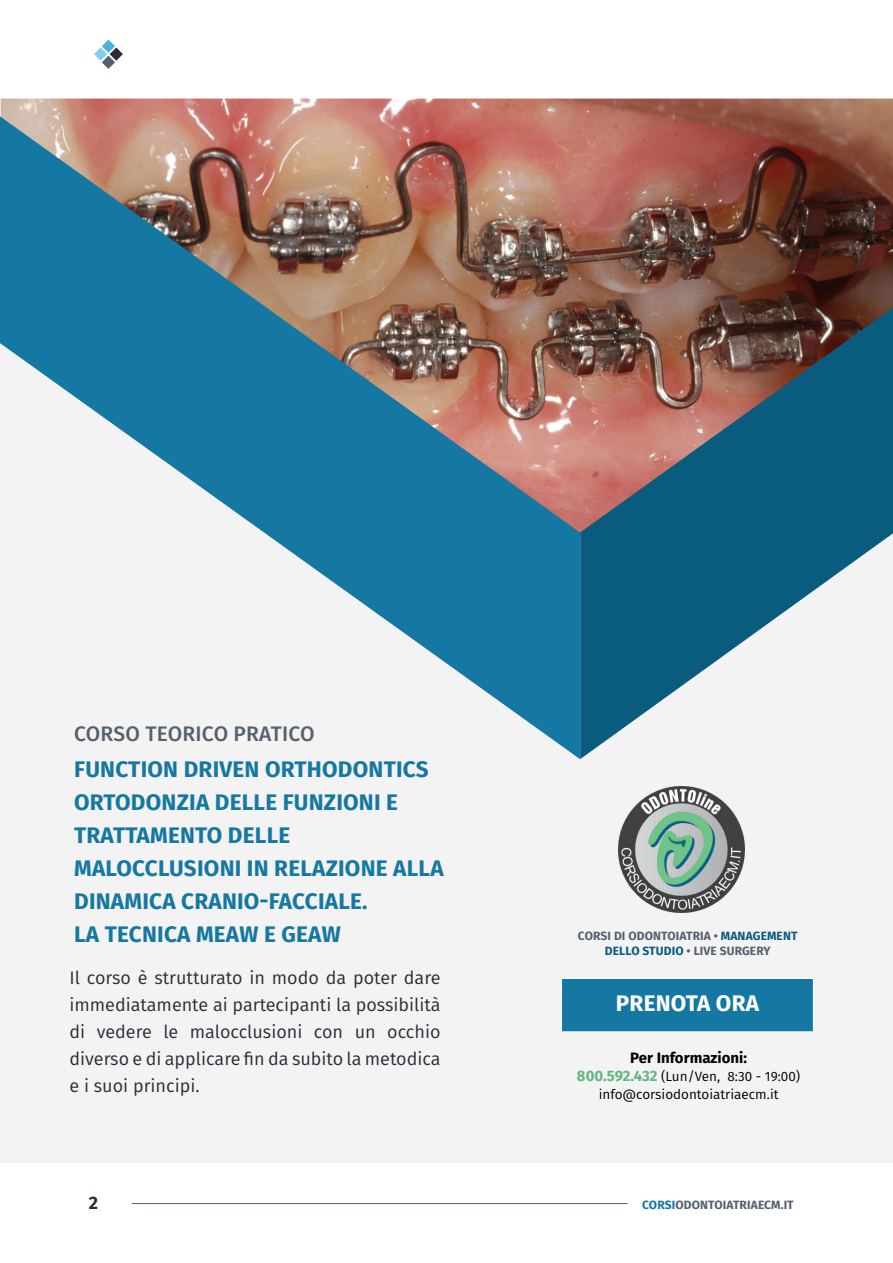
<style>
.page{position:relative;width:893px;height:1263px;background:#fff}
.page>*{position:absolute;margin:0;border:0;box-sizing:border-box;transform-origin:0 0}
.t1{font:700 22.5px/33px "Fira Sans";letter-spacing:.01em;color:#1578a2}
.t2{font:700 22.5px "Fira Sans";letter-spacing:.01em;color:#fff}
.t3{font:500 21px "Fira Sans";letter-spacing:.01em;color:#55616e}
.t4{font:18px/27px "Fira Sans";color:#2a2c38;text-align:justify}
.t5{font:700 18px "Fira Sans";color:#2a2c38}
.t6{font:700 15px "Fira Sans";color:#000}
.t7{font:13.5px/18px "Fira Sans";color:#000;text-align:center}
.t8{font:700 12px/14.4px "Fira Sans";letter-spacing:.01em;color:#55616e;text-align:center}
.s1{color:#0a5c7e}
.s2{font-weight:700;font-size:15px;color:#64b57e}
.s3{color:#1578a2}
</style>
<div class="page">
<div style="left:0;top:102px;width:893px;height:1060px;background:#f4f3f4"></div>
<div style="left:561px;top:978px;width:252px;height:54px;background:#1578a2"></div>
<div style="left:561px;top:978px;width:253px;height:54px;border:1px solid #fff"></div>
<img style="left:1px;top:99px;width:892px;height:208px">
<svg style="left:0;top:116px;width:580px;height:643px"></svg>
<svg style="left:580px;top:307px;width:313px;height:452px"></svg>
<hr style="left:132px;top:1203px;width:495px;height:1px;background:#55616e">
<svg style="left:94px;top:40px;width:21px;height:29px"></svg>
<img style="left:110px;top:47px;width:13px;height:14px">
<img style="left:618px;top:786px;width:126px;height:126px">
<p class="t3" style="left:74px;top:717px;width:242px">CORSO TEORICO PRATICO</p>
<p class="t1" style="left:74px;top:751px;width:371px">FUNCTION DRIVEN ORTHODONTICS<br>ORTODONZIA DELLE FUNZIONI E<br>TRATTAMENTO DELLE<br>MALOCCLUSIONI IN RELAZIONE ALLA<br>DINAMICA CRANIO-FACCIALE.<br>LA TECNICA MEAW E GEAW</p>
<p class="t4" style="left:69px;top:964px;width:373px">Il corso è strutturato in modo da poter dare immediatamente ai partecipanti la possibilità di vedere le malocclusioni con un occhio diverso e di applicare fin da subito la metodica e i suoi principi.</p>
<p class="t8" style="left:578px;top:928px;width:221px">CORSI DI ODONTOIATRIA • <span class="s1">MANAGEMENT<br>DELLO STUDIO</span> • LIVE SURGERY</p>
<p class="t2" style="left:616px;top:984px;width:145px">PRENOTA ORA</p>
<p class="t6" style="left:630px;top:1045px;width:118px">Per Informazioni:</p>
<p class="t7" style="left:577px;top:1067px;width:225px"><span class="s2">800.592.432</span> (Lun/Ven, 8:30 - 19:00) info@corsiodontoiatriaecm.it</p>
<p class="t5" style="left:89px;top:1188px;width:11px">2</p>
<p class="t8" style="left:642px;top:1197px;width:153px"><span class="s3">CORSI</span>ODONTOIATRIAECM.IT</p>
</div>
